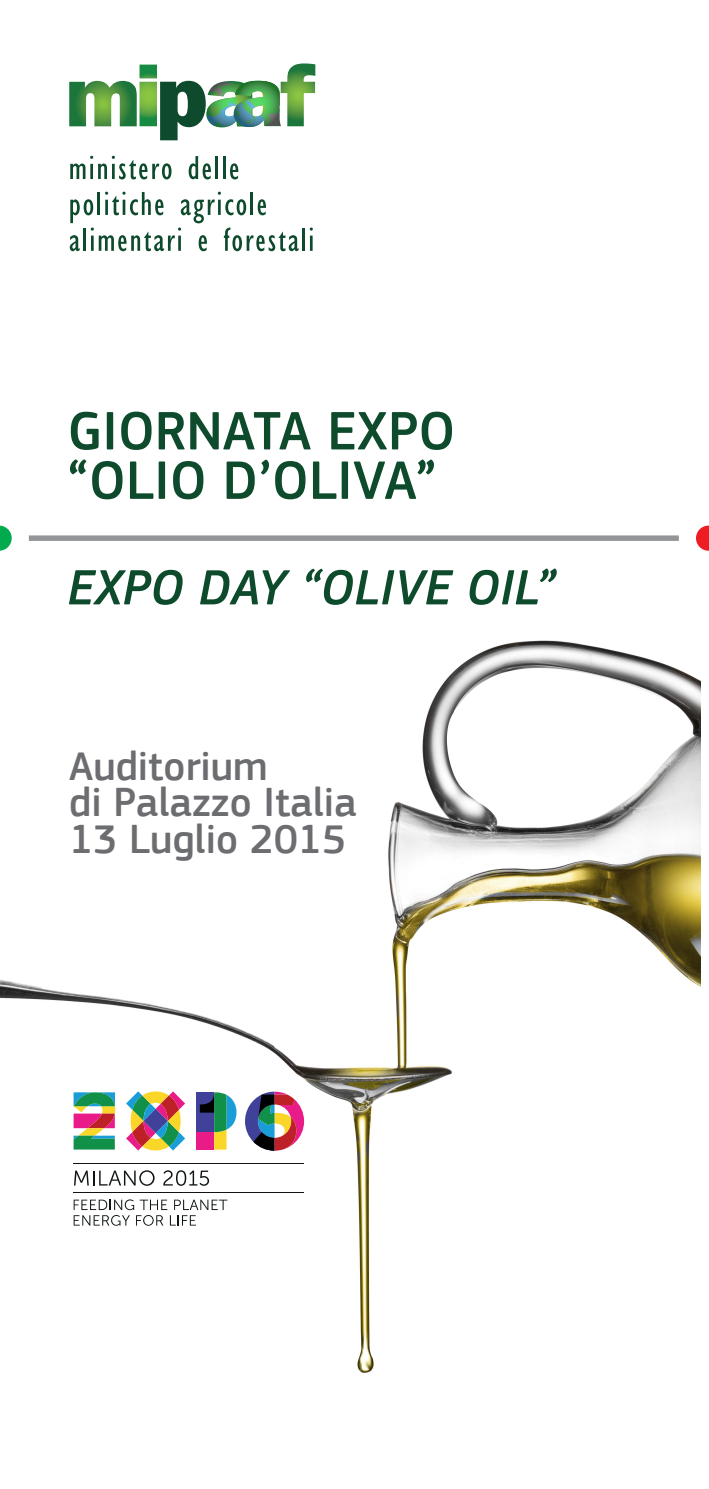
<style>
.page{position:relative;width:709px;height:1489px;background:#fff}
.page>*{position:absolute;margin:0;border:0;box-sizing:border-box;transform-origin:0 0}
.t1{font:500 56.25px/49.4px "PF Square Sans Pro";color:#0d4b2c}
.t2{font:italic 500 51.42px "PF Square Sans Pro";color:#0d4b2c}
.t3{font:500 41.9px/36.8px "PF Square Sans Pro";color:#6c6d70}
</style>
<div class="page">
<img style="left:0;top:640px;width:701px;height:733px">
<svg style="left:70px;top:156px;width:101px;height:23px"></svg>
<svg style="left:189px;top:156px;width:22px;height:23px"></svg>
<hr style="left:215px;top:156px;width:3px;height:23px;background:#0d4b2c">
<hr style="left:223px;top:156px;width:2px;height:23px;background:#0d4b2c">
<svg style="left:230px;top:163px;width:8px;height:16px"></svg>
<svg style="left:70px;top:192px;width:229px;height:59px"></svg>
<hr style="left:302px;top:228px;width:3px;height:23px;background:#0d4b2c">
<svg style="left:310px;top:227px;width:3px;height:24px"></svg>
<svg style="left:69px;top:63px;width:246px;height:77px"></svg>
<div style="left:29px;top:535px;width:650px;height:6px;background:#939598"></div>
<svg style="left:0;top:525px;width:12px;height:25px"></svg>
<svg style="left:696px;top:525px;width:13px;height:25px"></svg>
<div style="left:196px;top:1132px;width:18px;height:17px;background:#e91b88"></div>
<svg style="left:126px;top:1091px;width:59px;height:59px"></svg>
<svg style="left:245px;top:1091px;width:59px;height:59px"></svg>
<div style="left:196px;top:1092px;width:18px;height:40px;background:#404198"></div>
<svg style="left:200px;top:1092px;width:36px;height:57px"></svg>
<svg style="left:74px;top:1092px;width:41px;height:57px;background:#858e79"></svg>
<svg style="left:74px;top:1170px;width:81px;height:15px"></svg>
<svg style="left:163px;top:1170px;width:46px;height:15px"></svg>
<svg style="left:74px;top:1199px;width:153px;height:26px"></svg>
<hr style="left:74px;top:1163px;width:230px;height:1px;background:#0f1415">
<hr style="left:74px;top:1191px;width:230px;height:1px;background:#0f1415">
<h1 class="t1" style="left:67px;top:407px;width:389px">GIORNATA EXPO “OLIO D’OLIVA”</h1>
<p class="t2" style="left:67px;top:557px;width:489px">EXPO DAY “OLIVE OIL”</p>
<p class="t3" style="left:69px;top:748px;width:289px">Auditorium<br>di Palazzo Italia<br>13 Luglio 2015</p>
</div>
